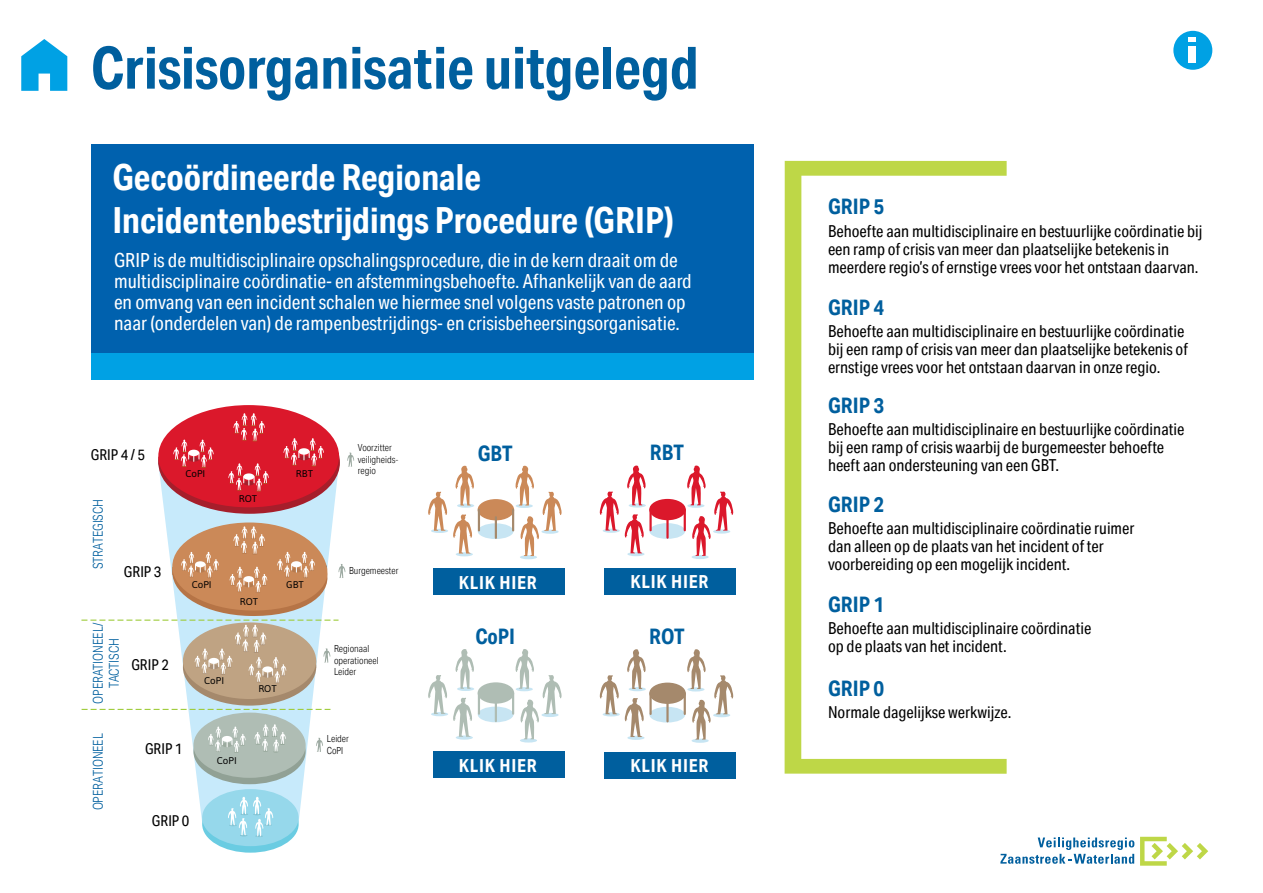
<style>
.page{position:relative;width:1263px;height:893px;background:#fff}
.page>*{position:absolute;margin:0;border:0;box-sizing:border-box;transform-origin:0 0}
.t1{font:700 58.5px "Aktiv Grotesk Cd";color:#005f9e}
.t2{font:700 36px/43.2px "Aktiv Grotesk Cd";color:#fff}
.t3{font:700 21.45px "Aktiv Grotesk Cd";color:#005f9e}
.t4{font:19.5px/21px "Aktiv Grotesk Cd";color:#fff}
.t5{font:700 18px "Aktiv Grotesk Cd";letter-spacing:.04em;color:#fff}
.t6{font:16.5px/18px "Aktiv Grotesk Cd";color:#000}
.t7{font:15px "Aktiv Grotesk Cd";color:#000}
.t8{font:300 13.5px/16.2px "Aktiv Grotesk Cd";color:#005f9e;text-align:center}
.t9{font:300 9.75px/11.7px "Aktiv Grotesk Cd";color:#000}
.t10{font:9.75px "Asap";color:#000}
</style>
<div class="page">
<div style="left:91px;top:144px;width:662px;height:209px;background:#0061ae"></div>
<div style="left:91px;top:353px;width:662px;height:27px;background:#00a1e4"></div>
<svg style="left:1140px;top:837px;width:68px;height:29px"></svg>
<svg style="left:1000px;top:837px;width:134px;height:27px"></svg>
<svg style="left:158px;top:512px;width:176px;height:308px"></svg>
<div style="left:183px;top:629px;width:133px;height:77px;background:#a5896c;border-radius:50%"></div>
<div style="left:193px;top:719px;width:113px;height:65px;background:#91a195;border-radius:50%"></div>
<svg style="left:202px;top:796px;width:97px;height:57px"></svg>
<div style="left:183px;top:622px;width:133px;height:77px;background:#bfa383;border-radius:50%"></div>
<div style="left:193px;top:713px;width:113px;height:65px;background:#afbdb4;border-radius:50%"></div>
<div style="left:202px;top:789px;width:97px;height:57px;background:#96d8eb;border-radius:50%"></div>
<svg style="left:82px;top:709px;width:248px;height:1px"></svg>
<div style="left:158px;top:405px;width:181px;height:102px;background:#db182b;border-radius:50%"></div>
<svg style="left:785px;top:161px;width:222px;height:613px"></svg>
<svg style="left:255px;top:724px;width:31px;height:28px"></svg>
<svg style="left:228px;top:797px;width:45px;height:40px"></svg>
<svg style="left:158px;top:413px;width:181px;height:99px"></svg>
<svg style="left:316px;top:738px;width:7px;height:14px"></svg>
<svg style="left:347px;top:453px;width:7px;height:14px"></svg>
<svg style="left:208px;top:726px;width:38px;height:27px"></svg>
<svg style="left:81px;top:522px;width:264px;height:161px"></svg>
<div style="left:478px;top:707px;width:35px;height:15px;background:#c7e5f3;border-radius:50%"></div>
<div style="left:456px;top:735px;width:17px;height:5px;background:#c7e5f3;border-radius:50%"></div>
<svg style="left:520px;top:738px;width:17px;height:4px"></svg>
<svg style="left:457px;top:687px;width:17px;height:4px"></svg>
<hr style="left:431px;top:712px;width:17px;height:4px;background:#c7e5f3;border-radius:50%">
<svg style="left:453px;top:698px;width:19px;height:39px"></svg>
<svg style="left:428px;top:675px;width:19px;height:39px"></svg>
<svg style="left:515px;top:649px;width:47px;height:90px"></svg>
<svg style="left:455px;top:649px;width:19px;height:40px"></svg>
<div style="left:478px;top:682px;width:36px;height:22px;background:#afbdb4;border-radius:50%"></div>
<hr style="left:478px;top:693px;width:2px;height:21px;background:#afbdb4">
<hr style="left:495px;top:700px;width:2px;height:21px;background:#afbdb4">
<hr style="left:512px;top:693px;width:2px;height:21px;background:#afbdb4">
<div style="left:433px;top:751px;width:131px;height:27px;background:#005f9e"></div>
<div style="left:649px;top:707px;width:36px;height:15px;background:#c7e5f3;border-radius:50%"></div>
<svg style="left:627px;top:736px;width:17px;height:4px"></svg>
<svg style="left:691px;top:739px;width:18px;height:4px"></svg>
<hr style="left:629px;top:687px;width:17px;height:4px;background:#c7e5f3;border-radius:50%">
<svg style="left:603px;top:712px;width:17px;height:4px"></svg>
<svg style="left:625px;top:698px;width:19px;height:39px"></svg>
<svg style="left:600px;top:675px;width:19px;height:39px"></svg>
<svg style="left:687px;top:649px;width:46px;height:90px"></svg>
<svg style="left:627px;top:649px;width:19px;height:40px"></svg>
<div style="left:649px;top:683px;width:37px;height:21px;background:#a5896c;border-radius:50%"></div>
<hr style="left:649px;top:693px;width:3px;height:21px;background:#a5896c">
<hr style="left:666px;top:701px;width:3px;height:20px;background:#a5896c">
<hr style="left:684px;top:693px;width:2px;height:21px;background:#a5896c">
<div style="left:604px;top:752px;width:132px;height:27px;background:#005f9e"></div>
<div style="left:478px;top:523px;width:35px;height:16px;background:#c7e5f3;border-radius:50%"></div>
<svg style="left:456px;top:552px;width:17px;height:4px"></svg>
<hr style="left:520px;top:555px;width:17px;height:4px;background:#c7e5f3;border-radius:50%">
<svg style="left:457px;top:504px;width:17px;height:4px"></svg>
<svg style="left:431px;top:529px;width:17px;height:4px"></svg>
<svg style="left:453px;top:514px;width:19px;height:39px"></svg>
<svg style="left:428px;top:492px;width:19px;height:39px"></svg>
<svg style="left:515px;top:465px;width:47px;height:91px"></svg>
<svg style="left:455px;top:465px;width:19px;height:40px"></svg>
<div style="left:478px;top:499px;width:36px;height:21px;background:#cb8958;border-radius:50%"></div>
<hr style="left:478px;top:510px;width:2px;height:20px;background:#a5896c">
<hr style="left:495px;top:517px;width:2px;height:21px;background:#a5896c">
<hr style="left:512px;top:510px;width:2px;height:20px;background:#a5896c">
<div style="left:433px;top:568px;width:131px;height:27px;background:#005f9e"></div>
<div style="left:649px;top:523px;width:36px;height:16px;background:#c7e5f3;border-radius:50%"></div>
<svg style="left:627px;top:552px;width:17px;height:4px"></svg>
<hr style="left:691px;top:555px;width:18px;height:4px;background:#c7e5f3;border-radius:50%">
<svg style="left:629px;top:503px;width:17px;height:5px"></svg>
<svg style="left:603px;top:529px;width:17px;height:4px"></svg>
<svg style="left:625px;top:514px;width:19px;height:39px"></svg>
<svg style="left:600px;top:491px;width:19px;height:40px"></svg>
<svg style="left:687px;top:465px;width:46px;height:91px"></svg>
<svg style="left:627px;top:465px;width:19px;height:40px"></svg>
<div style="left:649px;top:499px;width:37px;height:21px;background:#db182b;border-radius:50%"></div>
<hr style="left:649px;top:510px;width:3px;height:20px;background:#db182b">
<hr style="left:666px;top:517px;width:3px;height:21px;background:#db182b">
<hr style="left:684px;top:510px;width:2px;height:20px;background:#db182b">
<div style="left:604px;top:568px;width:132px;height:27px;background:#005f9e"></div>
<svg style="left:21px;top:39px;width:46px;height:52px"></svg>
<div style="left:1173px;top:31px;width:39px;height:39px;background:#00a1e4;border-radius:50%"></div>
<div style="left:1188px;top:46px;width:8px;height:16px;background:#fff"></div>
<svg style="left:1188px;top:38px;width:8px;height:4px"></svg>
<h1 class="t1" style="left:91px;top:32px;width:609px">Crisisorganisatie uitgelegd</h1>
<h2 class="t2" style="left:112px;top:155px;width:563px">Gecoördineerde Regionale<br>Incidentenbestrijdings Procedure (GRIP)</h2>
<p class="t4" style="left:114px;top:249px;width:579px">GRIP is de multidisciplinaire opschalingsprocedure, die in de kern draait om de multidisciplinaire coördinatie- en afstemmingsbehoefte. Afhankelijk van de aard en omvang van een incident schalen we hiermee snel volgens vaste patronen op naar (onderdelen van) de rampenbestrijdings- en crisisbeheersingsorganisatie.</p>
<p class="t7" style="left:91px;top:445px;width:56px">GRIP 4 / 5</p>
<p class="t10" style="left:185px;top:468px;width:21px">CoPI</p>
<p class="t10" style="left:296px;top:468px;width:19px">RBT</p>
<p class="t9" style="left:358px;top:442px;width:42px">Voorzitter veiligheids&shy;regio</p>
<p class="t8" style="left:90px;top:569px;width:72px;rotate:-90deg">STRATEGISCH</p>
<p class="t7" style="left:124px;top:563px;width:39px">GRIP 3</p>
<p class="t10" style="left:239px;top:493px;width:20px">ROT</p>
<p class="t9" style="left:349px;top:564px;width:51px">Burgemeester</p>
<p class="t10" style="left:192px;top:579px;width:21px">CoPI</p>
<p class="t10" style="left:286px;top:579px;width:19px">GBT</p>
<p class="t10" style="left:240px;top:596px;width:20px">ROT</p>
<p class="t8" style="left:90px;top:704px;width:83px;rotate:-90deg">OPERATIONEEL/<br>TACTISCH</p>
<p class="t8" style="left:90px;top:810px;width:79px;rotate:-90deg">OPERATIONEEL</p>
<p class="t9" style="left:327px;top:732px;width:24px">Leider<br>CoPI</p>
<p class="t9" style="left:334px;top:643px;width:46px">Regionaal operationeel<br>Leider</p>
<p class="t7" style="left:131px;top:656px;width:39px">GRIP 2</p>
<p class="t10" style="left:204px;top:675px;width:21px">CoPI</p>
<p class="t10" style="left:258px;top:683px;width:20px">ROT</p>
<p class="t7" style="left:145px;top:740px;width:39px">GRIP 1</p>
<p class="t10" style="left:217px;top:755px;width:21px">CoPI</p>
<p class="t7" style="left:152px;top:812px;width:39px">GRIP 0</p>
<h3 class="t3" style="left:478px;top:440px;width:36px">GBT</h3>
<p class="t5" style="left:459px;top:571px;width:80px">KLIK HIER</p>
<h3 class="t3" style="left:475px;top:623px;width:41px">CoPI</h3>
<p class="t5" style="left:459px;top:754px;width:80px">KLIK HIER</p>
<h3 class="t3" style="left:650px;top:440px;width:36px">RBT</h3>
<p class="t5" style="left:630px;top:571px;width:80px">KLIK HIER</p>
<h3 class="t3" style="left:649px;top:623px;width:37px">ROT</h3>
<p class="t5" style="left:630px;top:755px;width:80px">KLIK HIER</p>
<h3 class="t3" style="left:828px;top:194px;width:58px">GRIP 5</h3>
<p class="t6" style="left:828px;top:222px;width:376px">Behoefte aan multidisciplinaire en bestuurlijke coördinatie bij een ramp of crisis van meer dan plaatselijke betekenis in meerdere regio’s of ernstige vrees voor het ontstaan daarvan.</p>
<h3 class="t3" style="left:828px;top:294px;width:58px">GRIP 4</h3>
<p class="t6" style="left:828px;top:322px;width:361px">Behoefte aan multidisciplinaire en bestuurlijke coördinatie bij een ramp of crisis van meer dan plaatselijke betekenis of ernstige vrees voor het ontstaan daarvan in onze regio.</p>
<h3 class="t3" style="left:828px;top:392px;width:58px">GRIP 3</h3>
<p class="t6" style="left:828px;top:420px;width:358px">Behoefte aan multidisciplinaire en bestuurlijke coördinatie bij een ramp of crisis waarbij de burgemeester behoefte heeft aan ondersteuning van een GBT.</p>
<h3 class="t3" style="left:828px;top:491px;width:58px">GRIP 2</h3>
<p class="t6" style="left:828px;top:519px;width:308px">Behoefte aan multidisciplinaire coördinatie ruimer dan alleen op de plaats van het incident of ter voorbereiding op een mogelijk incident.</p>
<h3 class="t3" style="left:828px;top:591px;width:58px">GRIP 1</h3>
<p class="t6" style="left:828px;top:619px;width:265px">Behoefte aan multidisciplinaire coördinatie op de plaats van het incident.</p>
<h3 class="t3" style="left:828px;top:675px;width:58px">GRIP 0</h3>
<p class="t6" style="left:828px;top:703px;width:185px">Normale dagelijkse werkwijze.</p>
</div>
